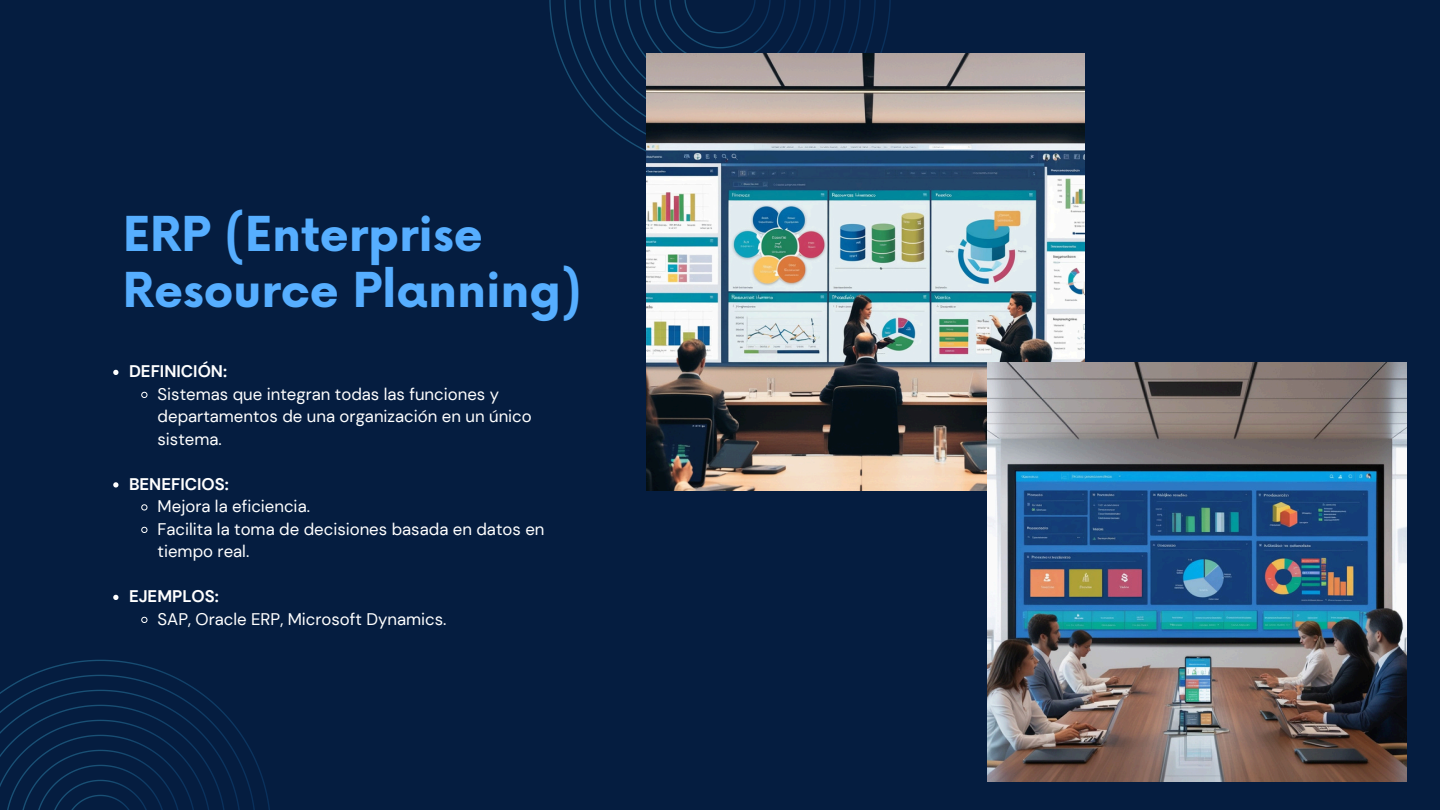
<style>
.page{position:relative;width:1440px;height:810px;background:#051d40}
.page>*{position:absolute;margin:0;border:0;box-sizing:border-box;transform-origin:0 0}
.t1{font:700 46.9px/55.6px "Now";color:#56aeff}
.t2{font:16.8px/22.5px "DM Sans";color:#fff}
.t3{font:700 16.8px "DM Sans";color:#fff}
</style>
<div class="page">
<svg style="left:549px;top:0;width:341px;height:168px"></svg>
<svg style="left:0;top:660px;width:270px;height:150px"></svg>
<img style="left:647px;top:53px;width:437px;height:437px">
<img style="left:987px;top:362px;width:420px;height:420px">
<svg style="left:113px;top:370px;width:5px;height:5px"></svg>
<svg style="left:141px;top:391px;width:7px;height:7px"></svg>
<svg style="left:113px;top:482px;width:5px;height:6px"></svg>
<svg style="left:141px;top:504px;width:7px;height:7px"></svg>
<svg style="left:141px;top:526px;width:7px;height:7px"></svg>
<svg style="left:113px;top:595px;width:5px;height:5px"></svg>
<svg style="left:141px;top:616px;width:7px;height:7px"></svg>
<h1 class="t1" style="left:123px;top:209px;width:460px">ERP (Enterprise<br>Resource Planning)</h1>
<p class="t3" style="left:129px;top:361px;width:100px">DEFINICIÓN:</p>
<p class="t2" style="left:158px;top:383px;width:376px">Sistemas que integran todas las funciones y departamentos de una organización en un único sistema.</p>
<p class="t3" style="left:129px;top:473px;width:101px">BENEFICIOS:</p>
<p class="t2" style="left:158px;top:495px;width:154px">Mejora la eficiencia.</p>
<p class="t2" style="left:158px;top:518px;width:388px">Facilita la toma de decisiones basada en datos en tiempo real.</p>
<p class="t3" style="left:129px;top:586px;width:91px">EJEMPLOS:</p>
<p class="t2" style="left:158px;top:608px;width:290px">SAP, Oracle ERP, Microsoft Dynamics.</p>
</div>
